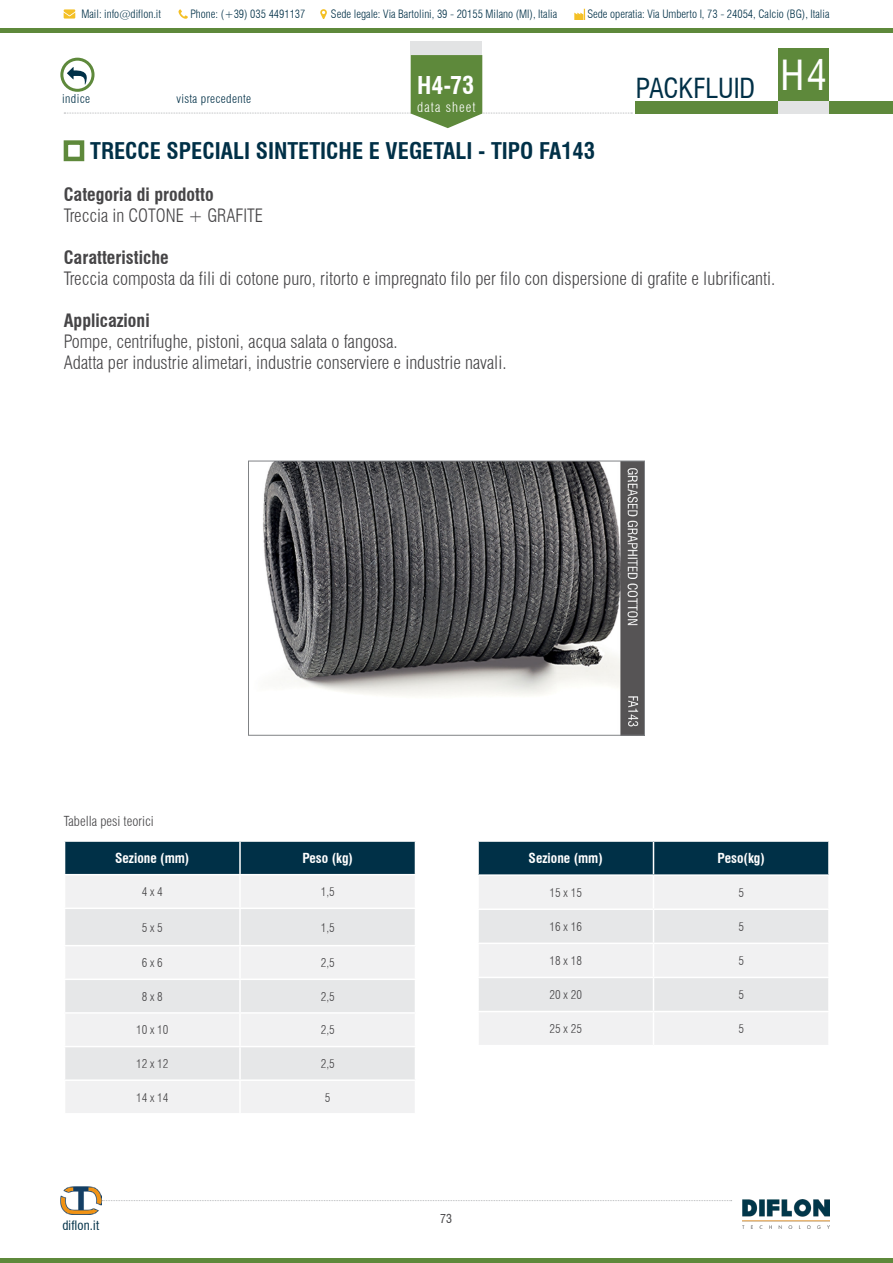
<style>
.page{position:relative;width:893px;height:1263px;background:#fff}
.page>*{position:absolute;margin:0;border:0;box-sizing:border-box;transform-origin:0 0}
.t1{font:condensed 27px "Swiss 721 BT";letter-spacing:-.005em;color:#003047}
.t2{font:700 condensed 24px "Swiss 721 BT";color:#fff}
.t3{font:700 condensed 22.5px "Swiss 721 BT";color:#003047}
.t4{font:300 condensed 18px/21px "Swiss 721 BT";color:#464547}
.t5{font:700 condensed 18px "Swiss 721 BT";color:#464547}
.t6{font:700 condensed 13.5px "Swiss 721 BT";color:#fff}
.t7{font:300 condensed 13.5px "Swiss 721 BT";color:#464547}
.t8{font:300 condensed 13.5px "Swiss 721 BT";letter-spacing:.08em;color:#fff}
.t9{font:condensed 12.75px "Swiss 721 BT";letter-spacing:.025em;color:#003047}
.t10{font:300 condensed 12px "Swiss 721 BT";color:#464547}
.t11{font:300 condensed 12px "Swiss 721 BT";letter-spacing:.03em;color:#003047}
.t12{font:condensed 12px "Swiss 721 BT";color:#464547}
.t13{font:300 condensed 11.25px "Swiss 721 BT";color:#003047}
</style>
<div class="page">
<div style="left:0;top:1258px;width:893px;height:5px;background:#5e893b"></div>
<img style="left:743px;top:1199px;width:87px;height:29px">
<svg style="left:102px;top:1200px;width:630px;height:1px"></svg>
<div style="left:60px;top:58px;width:35px;height:34px;border:3px solid #5e893b;border-radius:50%"></div>
<div style="left:778px;top:48px;width:51px;height:53px;background:#5e893b"></div>
<div style="left:635px;top:101px;width:258px;height:12px;background:#5e893b"></div>
<div style="left:778px;top:101px;width:51px;height:12px;background:#e2e3e4"></div>
<svg style="left:64px;top:55px;width:568px;height:73px"></svg>
<div style="left:417px;top:102px;width:59px;height:10px;background:#5e893b"></div>
<div style="left:411px;top:42px;width:71px;height:13px;background:#e2e3e4"></div>
<hr style="left:0;top:29px;width:893px;height:4px;background:#5e893b">
<img style="left:60px;top:1187px;width:41px;height:27px">
<svg style="left:320px;top:9px;width:7px;height:10px"></svg>
<svg style="left:178px;top:9px;width:10px;height:10px"></svg>
<svg style="left:64px;top:9px;width:11px;height:10px"></svg>
<svg style="left:574px;top:9px;width:11px;height:11px"></svg>
<div style="left:64px;top:140px;width:20px;height:21px;border:4px solid #5e893b"></div>
<img style="left:263px;top:463px;width:380px;height:270px">
<div style="left:248px;top:461px;width:397px;height:274px;border:1px solid #808285"></div>
<div style="left:65px;top:842px;width:350px;height:32px;background:#003047"></div>
<div style="left:66px;top:876px;width:349px;height:237px;background:#f1f1f2"></div>
<svg style="left:65px;top:909px;width:350px;height:170px;fill:#e6e7e8"></svg>
<hr style="left:239px;top:842px;width:2px;height:32px;background:#fff">
<hr style="left:64px;top:907px;width:176px;height:2px;background:#fff">
<hr style="left:240px;top:907px;width:176px;height:2px;background:#fff">
<hr style="left:64px;top:945px;width:176px;height:1px;background:#fff">
<hr style="left:240px;top:945px;width:176px;height:1px;background:#fff">
<hr style="left:64px;top:978px;width:176px;height:2px;background:#fff">
<hr style="left:240px;top:978px;width:176px;height:2px;background:#fff">
<hr style="left:64px;top:1012px;width:176px;height:2px;background:#fff">
<hr style="left:240px;top:1012px;width:176px;height:2px;background:#fff">
<hr style="left:64px;top:1046px;width:176px;height:1px;background:#fff">
<hr style="left:240px;top:1046px;width:176px;height:1px;background:#fff">
<hr style="left:64px;top:1079px;width:176px;height:2px;background:#fff">
<hr style="left:240px;top:1079px;width:176px;height:2px;background:#fff">
<hr style="left:239px;top:875px;width:2px;height:32px;background:#fff">
<hr style="left:239px;top:909px;width:2px;height:36px;background:#fff">
<hr style="left:239px;top:946px;width:2px;height:32px;background:#fff">
<hr style="left:239px;top:980px;width:2px;height:32px;background:#fff">
<hr style="left:239px;top:1014px;width:2px;height:32px;background:#fff">
<hr style="left:239px;top:1047px;width:2px;height:32px;background:#fff">
<hr style="left:239px;top:1081px;width:2px;height:32px;background:#fff">
<div style="left:479px;top:842px;width:349px;height:32px;background:#003047"></div>
<div style="left:479px;top:876px;width:349px;height:169px;background:#f1f1f2"></div>
<svg style="left:479px;top:910px;width:349px;height:101px"></svg>
<hr style="left:653px;top:842px;width:1px;height:32px;background:#fff">
<hr style="left:477px;top:908px;width:176px;height:2px;background:#fff">
<hr style="left:653px;top:908px;width:177px;height:2px;background:#fff">
<hr style="left:477px;top:942px;width:176px;height:2px;background:#fff">
<hr style="left:653px;top:942px;width:177px;height:2px;background:#fff">
<hr style="left:477px;top:977px;width:176px;height:1px;background:#fff">
<hr style="left:653px;top:977px;width:177px;height:1px;background:#fff">
<hr style="left:477px;top:1011px;width:176px;height:1px;background:#fff">
<hr style="left:653px;top:1011px;width:177px;height:1px;background:#fff">
<hr style="left:653px;top:876px;width:1px;height:32px;background:#fff">
<hr style="left:653px;top:910px;width:1px;height:32px;background:#fff">
<hr style="left:653px;top:944px;width:1px;height:33px;background:#fff">
<hr style="left:653px;top:978px;width:1px;height:33px;background:#fff">
<hr style="left:653px;top:1012px;width:1px;height:33px;background:#fff">
<p class="t13" style="left:81px;top:8px;width:81px">Mail: info@diflon.it</p>
<p class="t13" style="left:190px;top:8px;width:117px">Phone: (+39) 035 4491137</p>
<p class="t13" style="left:331px;top:8px;width:228px">Sede legale: Via Bartolini, 39 - 20155 Milano (MI), Italia</p>
<p class="t13" style="left:587px;top:8px;width:244px">Sede operatia: Via Umberto I, 73 - 24054, Calcio (BG), Italia</p>
<p class="t11" style="left:62px;top:92px;width:29px">indice</p>
<p class="t11" style="left:177px;top:92px;width:76px">vista precedente</p>
<h2 class="t2" style="left:417px;top:71px;width:58px">H4-73</h2>
<p class="t8" style="left:417px;top:99px;width:60px">data sheet</p>
<h1 class="t1" style="left:636px;top:72px;width:192px">PACKFLUID <sup>H4</sup></h1>
<p class="t3" style="left:90px;top:138px;width:506px">TRECCE SPECIALI SINTETICHE E VEGETALI - TIPO FA143</p>
<p class="t5" style="left:64px;top:184px;width:151px">Categoria di prodotto</p>
<p class="t4" style="left:64px;top:205px;width:201px">Treccia in COTONE + GRAFITE</p>
<p class="t5" style="left:64px;top:247px;width:106px">Caratteristiche</p>
<p class="t4" style="left:64px;top:268px;width:713px">Treccia composta da fili di cotone puro, ritorto e impregnato filo per filo con dispersione di grafite e lubrificanti.</p>
<p class="t5" style="left:64px;top:310px;width:87px">Applicazioni</p>
<p class="t4" style="left:64px;top:331px;width:444px">Pompe, centrifughe, pistoni, acqua salata o fangosa.<br>Adatta per industrie alimetari, industrie conserviere e industrie navali.</p>
<p class="t7" style="left:64px;top:813px;width:91px">Tabella pesi teorici</p>
<p class="t6" style="left:115px;top:850px;width:76px">Sezione (mm)</p>
<p class="t6" style="left:302px;top:850px;width:52px">Peso (kg)</p>
<p class="t10" style="left:142px;top:884px;width:23px">4 x 4</p>
<p class="t10" style="left:321px;top:884px;width:16px">1,5</p>
<p class="t10" style="left:142px;top:920px;width:23px">5 x 5</p>
<p class="t10" style="left:321px;top:920px;width:16px">1,5</p>
<p class="t10" style="left:142px;top:955px;width:23px">6 x 6</p>
<p class="t10" style="left:321px;top:955px;width:16px">2,5</p>
<p class="t10" style="left:142px;top:989px;width:23px">8 x 8</p>
<p class="t10" style="left:321px;top:989px;width:16px">2,5</p>
<p class="t10" style="left:136px;top:1023px;width:34px">10 x 10</p>
<p class="t10" style="left:321px;top:1023px;width:16px">2,5</p>
<p class="t10" style="left:136px;top:1056px;width:34px">12 x 12</p>
<p class="t10" style="left:321px;top:1056px;width:16px">2,5</p>
<p class="t10" style="left:136px;top:1090px;width:34px">14 x 14</p>
<p class="t10" style="left:325px;top:1090px;width:7px">5</p>
<p class="t9" style="left:62px;top:1217px;width:38px">diflon.it</p>
<p class="t12" style="left:440px;top:1211px;width:14px">73</p>
<p class="t6" style="left:529px;top:850px;width:76px">Sezione (mm)</p>
<p class="t6" style="left:718px;top:850px;width:49px">Peso(kg)</p>
<p class="t10" style="left:550px;top:885px;width:34px">15 x 15</p>
<p class="t10" style="left:738px;top:885px;width:7px">5</p>
<p class="t10" style="left:550px;top:919px;width:34px">16 x 16</p>
<p class="t10" style="left:738px;top:919px;width:7px">5</p>
<p class="t10" style="left:550px;top:953px;width:34px">18 x 18</p>
<p class="t10" style="left:738px;top:953px;width:7px">5</p>
<p class="t10" style="left:550px;top:987px;width:34px">20 x 20</p>
<p class="t10" style="left:738px;top:987px;width:7px">5</p>
<p class="t10" style="left:550px;top:1021px;width:34px">25 x 25</p>
<p class="t10" style="left:738px;top:1021px;width:7px">5</p>
</div>
